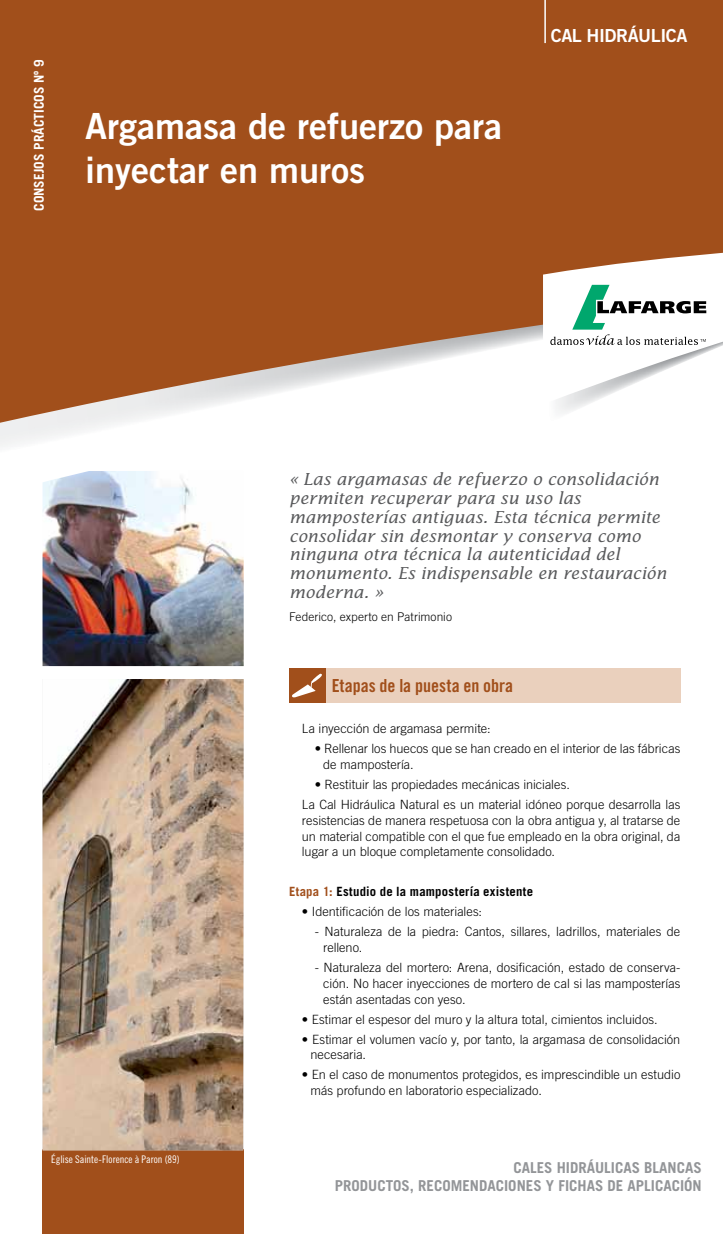
<style>
.page{position:relative;width:723px;height:1234px;background:#fff}
.page>*{position:absolute;margin:0;border:0;box-sizing:border-box;transform-origin:0 0}
.t1{font:36px/43.2px "Trade Gothic LT Std Bd 2";color:#fff}
.t2{font:18px "Trade Gothic LT Std Bd Cn 20";color:#a14f1b}
.t3{font:18px "Trade Gothic LT Std Bd 2";letter-spacing:-.025em;color:#fff}
.t4{font:italic 16.5px/18.8px "Lucida";color:#58595b}
.t5{font:700 15px "Trade Gothic LT Std";color:#939598}
.t6{font:700 13.5px "Trade Gothic LT Std";color:#fff}
.t7{font:300 12.75px/15.8px "Trade Gothic LT Std";color:#000}
.t8{font:700 12.75px "Trade Gothic LT Std";letter-spacing:.015em;color:#000}
.t9{font:300 12px "Trade Gothic LT Std";letter-spacing:.005em;color:#000}
.t10{font:10.5px "Trade Gothic LT Std Cn 18";color:#fff}
.s1{color:#a14f1b}
</style>
<div class="page">
<svg style="left:0;top:0;width:723px;height:435px;background:#ab6437"></svg>
<img style="left:547px;top:404px;width:176px;height:20px">
<img style="left:43px;top:471px;width:201px;height:195px">
<div style="left:43px;top:1149px;width:201px;height:84px;background:#a14f1b"></div>
<div style="left:289px;top:668px;width:391px;height:34px;background:#ead0bd"></div>
<div style="left:289px;top:668px;width:37px;height:34px;background:#a14f1b"></div>
<svg style="left:292px;top:673px;width:30px;height:24px"></svg>
<hr style="left:544px;top:0;width:2px;height:43px;background:#fff">
<img style="left:43px;top:679px;width:201px;height:470px">
<svg style="left:543px;top:251px;width:180px;height:153px"></svg>
<p class="t6" style="left:31px;top:211px;width:153px;rotate:-90deg">Consejos prácticos nº 9</p>
<h1 class="t1" style="left:85px;top:104px;width:418px">Argamasa de refuerzo para inyectar en muros</h1>
<h2 class="t3" style="left:551px;top:24px;width:138px">CAL HIDRÁULICA</h2>
<p class="t4" style="left:289px;top:469px;width:379px">« Las argamasas de refuerzo o consolidación permiten recuperar para su uso las mamposterías antiguas. Esta técnica permite consolidar sin desmontar y conserva como ninguna otra técnica la autenticidad del monumento. Es indispensable en restauración moderna. »</p>
<p class="t9" style="left:289px;top:609px;width:164px">Federico, experto en Patrimonio</p>
<h2 class="t2" style="left:332px;top:674px;width:183px">Etapas de la puesta en obra</h2>
<p class="t7" style="left:302px;top:720px;width:190px">La inyección de argamasa permite:</p>
<p class="t7" style="left:323px;top:740px;width:359px;text-indent:-9px">• Rellenar los huecos que se han creado en el interior de las fábricas de mampostería.</p>
<p class="t7" style="left:302px;top:774px;width:380px;line-height:20px;text-indent:13px">• Restituir las propiedades mecánicas iniciales.<br>La Cal Hidráulica Natural es un material idóneo porque desarrolla las</p>
<p class="t7" style="left:302px;top:812px;width:380px;text-align:justify">resistencias de manera respetuosa con la obra antigua y, al tratarse de un material compatible con el que fue empleado en la obra original, da lugar a un bloque completamente consolidado.</p>
<p class="t8" style="left:289px;top:883px;width:246px"><span class="s1">Etapa 1:</span> Estudio de la mampostería existente</p>
<p class="t7" style="left:302px;top:903px;width:182px">• Identificación de los materiales:</p>
<p class="t7" style="left:323px;top:923px;width:359px;text-indent:-9px">- Naturaleza de la piedra: Cantos, sillares, ladrillos, materiales de relleno.</p>
<p class="t7" style="left:323px;top:959px;width:359px;text-align:justify;text-indent:-9px">- Naturaleza del mortero: Arena, dosificación, estado de conserva&shy;ción. No hacer inyecciones de mortero de cal si las mamposterías están asentadas con yeso.</p>
<p class="t7" style="left:302px;top:1010px;width:357px">• Estimar el espesor del muro y la altura total, cimientos incluidos.</p>
<p class="t7" style="left:310px;top:1030px;width:371px;text-indent:-9px">• Estimar el volumen vacío y, por tanto, la argamasa de consolidación necesaria.</p>
<p class="t7" style="left:310px;top:1066px;width:371px;text-indent:-9px">• En el caso de monumentos protegidos, es imprescindible un estudio más profundo en laboratorio especializado.</p>
<p class="t10" style="left:51px;top:1152px;width:130px">Église Sainte-Florence à Paron (89)</p>
<p class="t5" style="left:513px;top:1157px;width:17px">CALES</p>
<p class="t5" style="left:557px;top:1157px;width:9px">HIDRÁULI</p>
<p class="t5" style="left:615px;top:1157px;width:38px">CAS BLAN</p>
<p class="t5" style="left:677px;top:1157px;width:18px">CAS</p>
<p class="t5" style="left:335px;top:1175px;width:18px">PRODU</p>
<p class="t5" style="left:377px;top:1175px;width:95px">CTOS, RECOMENDA</p>
<p class="t5" style="left:496px;top:1175px;width:17px">CIONES</p>
<p class="t5" style="left:546px;top:1175px;width:41px">YFICHAS</p>
<p class="t5" style="left:607px;top:1175px;width:81px">DE APLICACIÓN</p>
</div>
